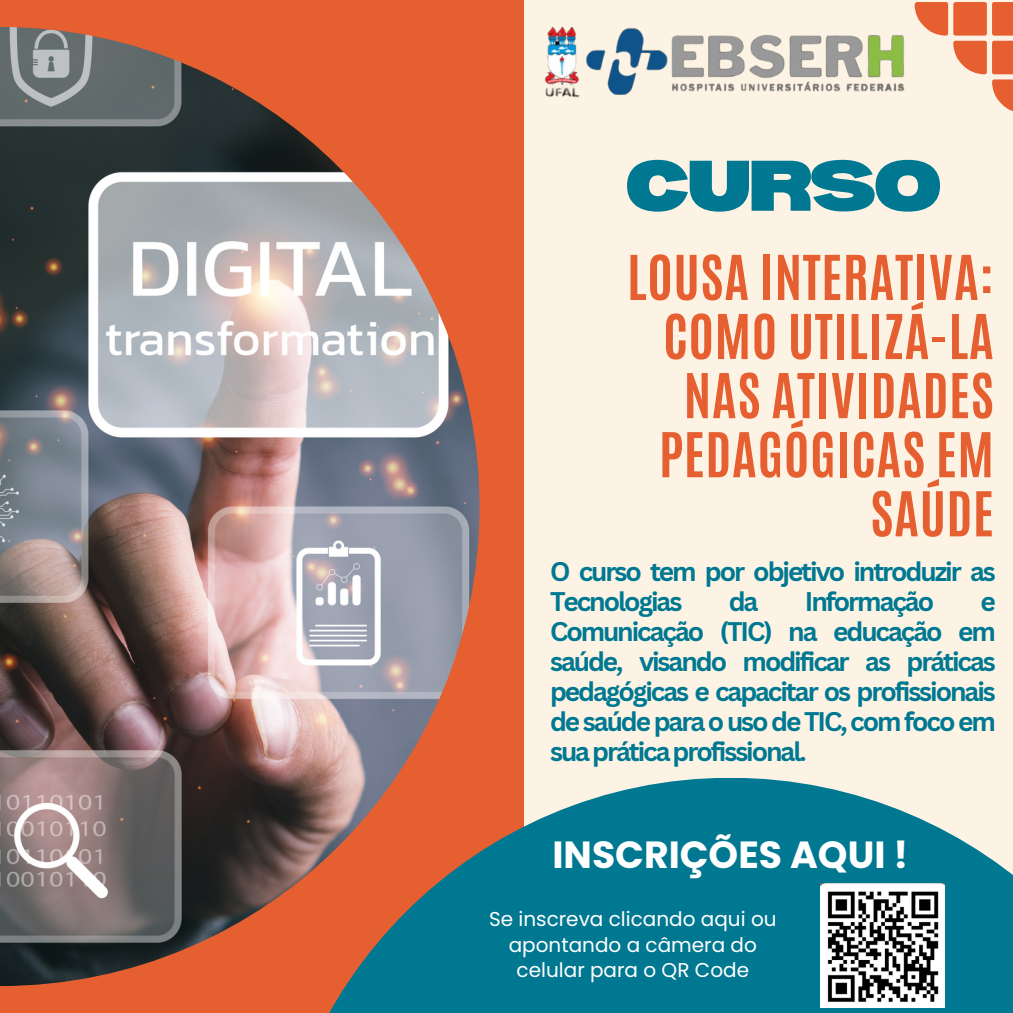
<style>
.page{position:relative;width:1013px;height:1013px;background:#fff}
.page>*{position:absolute;margin:0;border:0;box-sizing:border-box;transform-origin:0 0}
.t1{font:900 expanded 70px "Bernoru";letter-spacing:-.08em;color:#007891}
.t2{font:700 52.5px/59px "Antonio";letter-spacing:.015em;color:#e65f31;text-align:right}
.t3{font:700 37.75px "Poppins";color:#fff}
.t4{font:700 26.25px/30px "Canva Sans";letter-spacing:-.08em;color:#007891}
.t5{font:20px/25.2px "Poppins";color:#fff;text-align:center}
</style>
<div class="page">
<div style="left:0;top:0;width:1012px;height:1012px;background:#fdf3e4"></div>
<div style="left:0;top:0;width:523px;height:1012px;background:#e65f31"></div>
<img style="left:0;top:27px;width:479px;height:959px">
<svg style="left:271px;top:777px;width:741px;height:235px;fill:#007891"></svg>
<svg style="left:914px;top:2px;width:98px;height:109px"></svg>
<img style="left:523px;top:23px;width:399px;height:78px">
<img style="left:820px;top:883px;width:124px;height:124px">
<h4 class="t1" style="left:623px;top:146px;width:321px">CURSO</h4>
<h2 class="t2" style="left:627px;top:248px;width:368px">LOUSA INTERATIVA:<br>COMO UTILIZÁ-LA<br>NAS ATIVIDADES<br>PEDAGÓGICAS EM<br>SAÚDE</h2>
<h1 class="t4" style="left:550px;top:555px;width:447px">O curso tem por objetivo introduzir as<br>Tecnologias</h1>
<h1 class="t4" style="left:728px;top:585px;width:31px">da</h1>
<h1 class="t4" style="left:805px;top:585px;width:131px">Informação</h1>
<h1 class="t4" style="left:550px;top:585px;width:447px;text-align:justify;text-indent:430px">e Comunicação (TIC) na educação em saúde, visando modificar as práticas pedagógicas e capacitar os profissionais de saúde para o uso de TIC, com foco em sua prática profissional.</h1>
<h3 class="t3" style="left:552px;top:828px;width:357px">INSCRIÇÕES AQUI !</h3>
<p class="t5" style="left:489px;top:906px;width:289px">Se inscreva clicando aqui ou apontando a câmera do celular para o QR Code</p>
</div>
